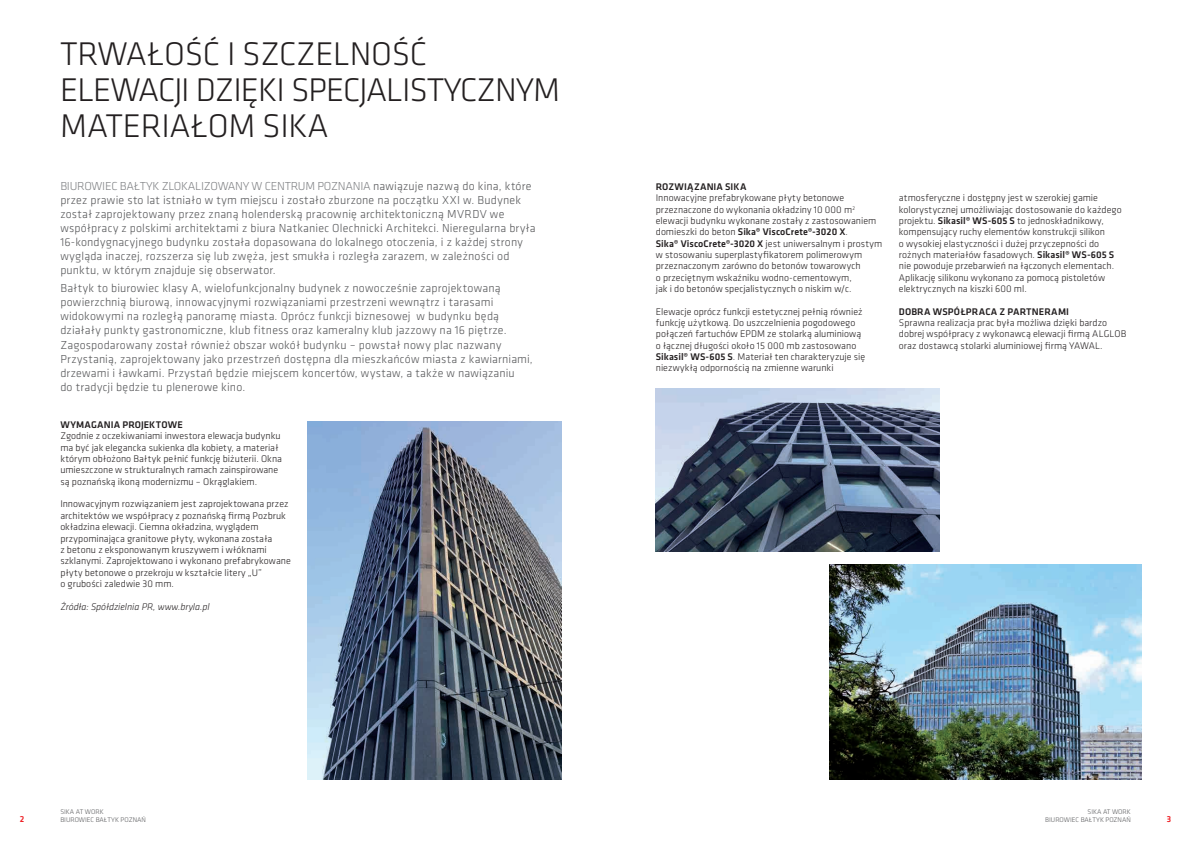
<style>
.page{position:relative;width:1191px;height:842px;background:#fff}
.page>*{position:absolute;margin:0;border:0;box-sizing:border-box;transform-origin:0 0}
.t1{font:300 34px/36px "Klavika";letter-spacing:-.03em;color:#231f20}
.t2{font:300 12px/14.1px "Klavika";letter-spacing:.015em;color:#57585a}
.t3{font:300 10px/11.3px "Klavika";letter-spacing:.005em;color:#231f20}
.t4{font:500 10px "Klavika";letter-spacing:.015em;color:#231f20}
.t5{font:italic 300 10px "Klavika";color:#231f20}
.t6{font:500 9px "Klavika";color:#ee1d23}
.t7{font:300 7px/8.4px "Klavika";color:#57585a;text-align:right}
.s1{color:#808285}
.s2{font-weight:500}
</style>
<div class="page">
<img style="left:308px;top:421px;width:253px;height:359px">
<img style="left:656px;top:388px;width:283px;height:163px">
<img style="left:829px;top:564px;width:313px;height:216px">
<h1 class="t1" style="left:60px;top:36px;width:501px">TRWAŁOŚĆ I SZCZELNOŚĆ<br>ELEWACJI DZIĘKI SPECJALISTYCZNYM<br>MATERIAŁOM SIKA</h1>
<p class="t2" style="left:60px;top:179px;width:477px"><span class="s1">BIUROWIEC BAŁTYK ZLOKALIZOWANY W CENTRUM POZNANIA</span> nawiązuje nazwą do kina, które przez prawie sto lat istniało w tym miejscu i zostało zburzone na początku XXI w. Budynek został zaprojektowany przez znaną holenderską pracownię architektoniczną MVRDV we współpracy z polskimi architektami z biura Natkaniec Olechnicki Architekci. Nieregularna bryła 16-kondygnacyjnego budynku została dopasowana do lokalnego otoczenia, i z każdej strony wygląda inaczej, rozszerza się lub zwęża, jest smukła i rozległa zarazem, w zależności od punktu, w którym znajduje się obserwator.</p>
<p class="t2" style="left:60px;top:281px;width:474px">Bałtyk to biurowiec klasy A, wielofunkcjonalny budynek z nowocześnie zaprojektowaną powierzchnią biurową, innowacyjnymi rozwiązaniami przestrzeni wewnątrz i tarasami widokowymi na rozległą panoramę miasta. Oprócz funkcji biznesowej w budynku będą działały punkty gastronomiczne, klub fitness oraz kameralny klub jazzowy na 16 piętrze.<br>Zagospodarowany został również obszar wokół budynku – powstał nowy plac nazwany Przystanią, zaprojektowany jako przestrzeń dostępna dla mieszkańców miasta z kawiarniami, drzewami i ławkami. Przystań będzie miejscem koncertów, wystaw, a także w nawiązaniu<br>do tradycji będzie tu plenerowe kino.</p>
<p class="t4" style="left:60px;top:418px;width:124px">WYMAGANIA PROJEKTOWE</p>
<p class="t3" style="left:60px;top:430px;width:223px">Zgodnie z oczekiwaniami inwestora elewacja budynku ma być jak elegancka sukienka dla kobiety, a materiał którym obłożono Bałtyk pełnić funkcję biżuterii. Okna umieszczone w strukturalnych ramach zainspirowane są poznańską ikoną modernizmu – Okrąglakiem.</p>
<p class="t3" style="left:60px;top:498px;width:232px">Innowacyjnym rozwiązaniem jest zaprojektowana przez architektów we współpracy z poznańską firmą Pozbruk okładzina elewacji. Ciemna okładzina, wyglądem przypominająca granitowe płyty, wykonana została<br>z betonu z eksponowanym kruszywem i włóknami szklanymi. Zaprojektowano i wykonano prefabrykowane płyty betonowe o przekroju w kształcie litery „U”<br>o grubości zaledwie 30 mm.</p>
<p class="t5" style="left:60px;top:600px;width:151px">Źródła: Spółdzielnia PR, www.bryla.pl</p>
<p class="t4" style="left:656px;top:180px;width:92px">ROZWIĄZANIA SIKA</p>
<p class="t3" style="left:656px;top:192px;width:228px">Innowacyjne prefabrykowane płyty betonowe przeznaczone do wykonania okładziny 10 000 m<sup>2 </sup>elewacji budynku wykonane zostały z zastosowaniem domieszki do beton <span class="s2">Sika® ViscoCrete®-3020 X</span>.<br><span class="s2">Sika® ViscoCrete®-3020 X</span> jest uniwersalnym i prostym w stosowaniu superplastyfikatorem polimerowym przeznaczonym zarówno do betonów towarowych<br>o przeciętnym wskaźniku wodno-cementowym,<br>jak i do betonów specjalistycznych o niskim w/c.</p>
<p class="t3" style="left:656px;top:306px;width:211px">Elewacje oprócz funkcji estetycznej pełnią również funkcję użytkową. Do uszczelnienia pogodowego połączeń fartuchów EPDM ze stolarką aluminiową o łącznej długości około 15 000 mb zastosowano <span class="s2">Sikasil® WS-605 S</span>. Materiał ten charakteryzuje się niezwykłą odpornością na zmienne warunki</p>
<p class="t3" style="left:899px;top:192px;width:224px">atmosferyczne i dostępny jest w szerokiej gamie kolorystycznej umożliwiając dostosowanie do każdego projektu. <span class="s2">Sikasil® WS-605 S</span> to jednoskładnikowy, kompensujący ruchy elementów konstrukcji silikon<br>o wysokiej elastyczności i dużej przyczepności do rożnych materiałów fasadowych. <span class="s2">Sikasil® WS-605 S </span>nie powoduje przebarwień na łączonych elementach.<br>Aplikację silikonu wykonano za pomocą pistoletów elektrycznych na kiszki 600 ml.</p>
<p class="t4" style="left:899px;top:305px;width:172px">DOBRA WSPÓŁPRACA Z PARTNERAMI</p>
<p class="t3" style="left:899px;top:317px;width:229px">Sprawna realizacja prac była możliwa dzięki bardzo dobrej współpracy z wykonawcą elewacji firmą ALGLOB oraz dostawcą stolarki aluminiowej firmą YAWAL.</p>
<p class="t7" style="left:60px;top:807px;width:87px;text-align:left">SIKA AT WORK<br>BIUROWIEC BAŁTYK POZNAŃ</p>
<p class="t7" style="left:1045px;top:807px;width:87px">SIKA AT WORK<br>BIUROWIEC BAŁTYK POZNAŃ</p>
<p class="t6" style="left:20px;top:813px;width:6px">2</p>
<p class="t6" style="left:1166px;top:813px;width:6px">3</p>
</div>
